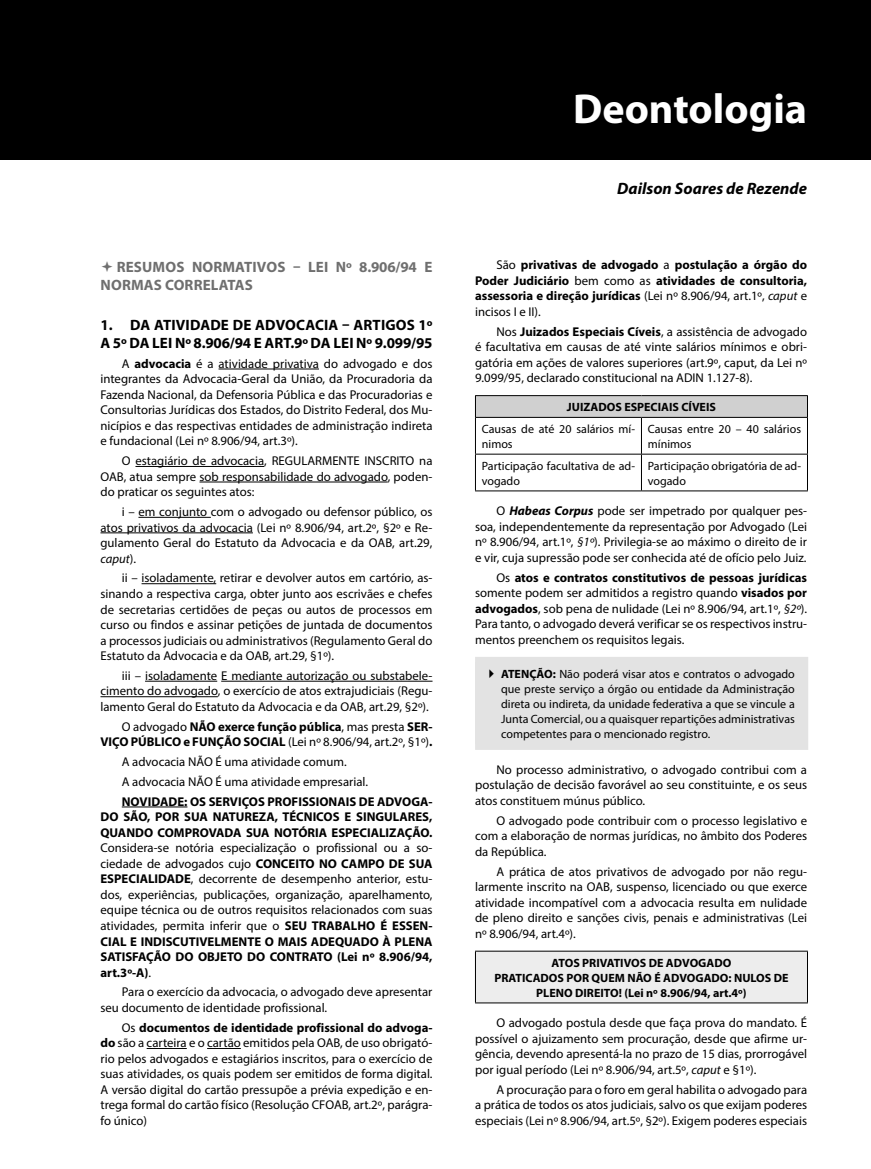
<style>
.page{position:relative;width:871px;height:1169px;background:#fff}
.page>*{position:absolute;margin:0;border:0;box-sizing:border-box;transform-origin:0 0}
.CAP_TITULO{font:700 42px "Myriad Pro";color:#fff}
.AUTOR{font:italic 700 16.5px "Myriad Pro";color:#000}
.TITULO_1{font:700 15px/18.3px "Myriad Pro";letter-spacing:.01em;color:#000}
.t1{font:700 15px/18.3px "Myriad Pro";letter-spacing:.01em;color:#6f6f6f}
.Texto{font:12.75px/15.6px "Myriad Pro";color:#000;text-align:justify}
.Texto-2{font:700 12.75px/15.6px "Myriad Pro";color:#000;text-align:justify}
.Tabela{font:12px/15px "Myriad Pro";color:#000}
.Tabela-titulo{font:700 12px/15px "Myriad Pro";color:#000;text-align:center}
.s1{font-weight:700}
.s2{font-style:italic}
.s3{font-weight:400}
.s4{font-weight:400;font-style:italic}
.s5{font-weight:700;font-style:italic}
</style>
<div class="page">
<div style="left:0;top:0;width:870px;height:159px;background:#000"></div>
<hr style="left:218px;top:369px;width:101px;height:1px;background:#000">
<hr style="left:135px;top:466px;width:129px;height:1px;background:#000">
<hr style="left:199px;top:482px;width:188px;height:1px;background:#000">
<hr style="left:138px;top:517px;width:73px;height:1px;background:#000">
<hr style="left:100px;top:532px;width:153px;height:1px;background:#000">
<hr style="left:141px;top:583px;width:75px;height:1px;background:#000">
<hr style="left:145px;top:681px;width:72px;height:1px;background:#000">
<hr style="left:221px;top:681px;width:211px;height:1px;background:#000">
<hr style="left:100px;top:696px;width:118px;height:1px;background:#000">
<hr style="left:122px;top:806px;width:65px;height:1px;background:#000">
<hr style="left:146px;top:1048px;width:41px;height:1px;background:#000">
<hr style="left:207px;top:1048px;width:34px;height:1px;background:#000">
<hr style="left:475px;top:395px;width:166px;height:1px;background:#000">
<hr style="left:641px;top:395px;width:166px;height:1px;background:#000">
<svg style="left:475px;top:396px;width:332px;height:94px"></svg>
<hr style="left:475px;top:417px;width:166px;height:1px;background:#000">
<hr style="left:475px;top:418px;width:1px;height:36px;background:#000">
<hr style="left:641px;top:417px;width:166px;height:1px;background:#000">
<hr style="left:806px;top:418px;width:1px;height:36px;background:#000">
<hr style="left:475px;top:454px;width:1px;height:36px;background:#000">
<hr style="left:806px;top:454px;width:1px;height:36px;background:#000">
<hr style="left:475px;top:490px;width:166px;height:1px;background:#000">
<hr style="left:641px;top:490px;width:166px;height:1px;background:#000">
<div style="left:475px;top:663px;width:332px;height:81px;background:#e3e3e3"></div>
<div style="left:475px;top:657px;width:332px;height:12px;background:#e3e3e3"></div>
<div style="left:475px;top:738px;width:332px;height:12px;background:#e3e3e3"></div>
<div style="left:475px;top:951px;width:332px;height:52px;background:#ededed"></div>
<hr style="left:475px;top:951px;width:332px;height:1px;background:#000">
<hr style="left:475px;top:951px;width:1px;height:51px;background:#000">
<hr style="left:806px;top:951px;width:1px;height:51px;background:#000">
<hr style="left:475px;top:1002px;width:332px;height:1px;background:#000">
<p class="t1" style="left:101px;top:257px;width:333px;text-indent:16px">RESUMOS NORMATIVOS – LEI Nº 8.906/94 E<br>NORMAS CORRELATAS</p>
<p class="TITULO_1" style="left:100px;top:315px;width:333px">1. DA ATIVIDADE DE ADVOCACIA – ARTIGOS 1º<br>A 5º DA LEI Nº 8.906/94 E ART.9º DA LEI Nº 9.099/95</p>
<p class="Texto" style="left:100px;top:355px;width:333px;text-indent:21px">A <span class="s1">advocacia</span> é a atividade privativa do advogado e dos integrantes da Advocacia-Geral da União, da Procuradoria da Fazenda Nacional, da Defensoria Pública e das Procuradorias e Consultorias Jurídicas dos Estados, do Distrito Federal, dos Mu&shy;nicípios e das respectivas entidades de administração indireta e fundacional (Lei nº 8.906/94, art.3º).</p>
<p class="Texto" style="left:100px;top:453px;width:333px;text-indent:21px">O estagiário de advocacia, REGULARMENTE INSCRITO na OAB, atua sempre sob responsabilidade do advogado, poden&shy;do praticar os seguintes atos:</p>
<p class="Texto" style="left:100px;top:504px;width:333px;text-indent:21px">i – em conjunto com o advogado ou defensor público, os atos privativos da advocacia (Lei nº 8.906/94, art.2º, §2º e Re&shy;gulamento Geral do Estatuto da Advocacia e da OAB, art.29, <span class="s2">caput</span>).</p>
<p class="Texto" style="left:100px;top:570px;width:333px;text-indent:21px">ii – isoladamente, retirar e devolver autos em cartório, as&shy;sinando a respectiva carga, obter junto aos escrivães e chefes de secretarias certidões de peças ou autos de processos em curso ou findos e assinar petições de juntada de documentos a processos judiciais ou administrativos (Regulamento Geral do Estatuto da Advocacia e da OAB, art.29, §1º).</p>
<p class="Texto" style="left:100px;top:667px;width:333px;text-indent:21px">iii – isoladamente E mediante autorização ou substabele&shy;cimento do advogado, o exercício de atos extrajudiciais (Regu&shy;lamento Geral do Estatuto da Advocacia e da OAB, art.29, §2º).</p>
<p class="Texto-2" style="left:100px;top:718px;width:333px;text-align:right"><span class="s3">O advogado</span> NÃO exerce função pública<span class="s3">, mas presta</span> SER-<br>VIÇO PÚBLICO e FUNÇÃO SOCIAL <span class="s3">(Lei nº 8.906/94, art.2º, §1º)</span>.</p>
<p class="Texto" style="left:122px;top:754px;width:226px">A advocacia NÃO É uma atividade comum.</p>
<p class="Texto" style="left:122px;top:773px;width:248px">A advocacia NÃO É uma atividade empresarial.</p>
<p class="Texto-2" style="left:100px;top:793px;width:333px;text-indent:21px">NOVIDADE: OS SERVIÇOS PROFISSIONAIS DE ADVOGA-DO SÃO, POR SUA NATUREZA, TÉCNICOS E SINGULARES, QUANDO COMPROVADA SUA NOTÓRIA ESPECIALIZAÇÃO.<br><span class="s3">Considera-se notória especialização o profissional ou a so&shy;ciedade de advogados cujo</span> CONCEITO NO CAMPO DE SUA ESPECIALIDADE<span class="s3">, decorrente de desempenho anterior, estu&shy;dos, experiências, publicações, organização, aparelhamento, equipe técnica ou de outros requisitos relacionados com suas atividades, permita inferir que o</span> SEU TRABALHO É ESSEN-CIAL E INDISCUTIVELMENTE O MAIS ADEQUADO À PLENA SATISFAÇÃO DO OBJETO DO CONTRATO (Lei nº 8.906/94, art.3º-A)<span class="s3">.</span></p>
<p class="Texto" style="left:100px;top:984px;width:333px;text-indent:21px">Para o exercício da advocacia, o advogado deve apresentar seu documento de identidade profissional.</p>
<p class="Texto" style="left:100px;top:1019px;width:333px;text-indent:21px">Os <span class="s1">documentos de identidade profissional do advoga&shy;do</span> são a carteira e o cartão emitidos pela OAB, de uso obrigató&shy;rio pelos advogados e estagiários inscritos, para o exercício de suas atividades, os quais podem ser emitidos de forma digital.<br>A versão digital do cartão pressupõe a prévia expedição e en&shy;trega formal do cartão físico (Resolução CFOAB, art.2º, parágra&shy;fo único)</p>
<p class="CAP_TITULO" style="left:573px;top:82px;width:235px">Deontologia</p>
<p class="AUTOR" style="left:616px;top:178px;width:191px">Dailson Soares de Rezende</p>
<p class="Texto-2" style="left:475px;top:257px;width:333px;text-indent:21px"><span class="s3">São</span> privativas de advogado <span class="s3">a</span> postulação a órgão do Poder Judiciário <span class="s3">bem como as</span> atividades de consultoria, assessoria e direção jurídicas <span class="s3">(Lei nº 8.906/94, art.1º,</span> <span class="s4">caput</span> <span class="s3">e incisos I e II).</span></p>
<p class="Texto" style="left:475px;top:323px;width:333px;text-indent:21px">Nos <span class="s1">Juizados Especiais Cíveis</span>, a assistência de advogado é facultativa em causas de até vinte salários mínimos e obri&shy;gatória em ações de valores superiores (art.9º, caput, da Lei nº 9.099/95, declarado constitucional na ADIN 1.127-8).</p>
<p class="Tabela-titulo" style="left:566px;top:399px;width:150px">JUIZADOS ESPECIAIS CÍVEIS</p>
<p class="Tabela" style="left:481px;top:421px;width:155px">Causas de até 20 salários mí&shy;nimos</p>
<p class="Tabela" style="left:647px;top:421px;width:155px">Causas entre 20 – 40 salários mínimos</p>
<p class="Tabela" style="left:481px;top:458px;width:155px">Participação facultativa de ad&shy;vogado</p>
<p class="Tabela" style="left:647px;top:458px;width:155px">Participação obrigatória de ad&shy;vogado</p>
<p class="Texto" style="left:475px;top:503px;width:333px;text-indent:21px">O <span class="s5">Habeas Corpus</span> pode ser impetrado por qualquer pes&shy;soa, independentemente da representação por Advogado (Lei nº 8.906/94, art.1º, <span class="s2">§1º</span>). Privilegia-se ao máximo o direito de ir e vir, cuja supressão pode ser conhecida até de ofício pelo Juiz.</p>
<p class="Texto" style="left:475px;top:569px;width:333px;text-indent:21px">Os <span class="s1">atos e contratos constitutivos de pessoas jurídicas </span>somente podem ser admitidos a registro quando <span class="s1">visados por advogados</span>, sob pena de nulidade (Lei nº 8.906/94, art.1º, <span class="s2">§2º</span>).<br>Para tanto, o advogado deverá verificar se os respectivos instru&shy;mentos preenchem os requisitos legais.</p>
<p class="Tabela" style="left:501px;top:666px;width:295px;text-align:justify"><span class="s1">ATENÇÃO:</span> Não poderá visar atos e contratos o advogado que preste serviço a órgão ou entidade da Administração direta ou indireta, da unidade federativa a que se vincule a Junta Comercial, ou a quaisquer repartições administrativas competentes para o mencionado registro.</p>
<p class="Texto" style="left:475px;top:761px;width:333px;text-indent:21px">No processo administrativo, o advogado contribui com a postulação de decisão favorável ao seu constituinte, e os seus atos constituem múnus público.</p>
<p class="Texto" style="left:475px;top:812px;width:333px;text-indent:21px">O advogado pode contribuir com o processo legislativo e com a elaboração de normas jurídicas, no âmbito dos Poderes da República.</p>
<p class="Texto" style="left:475px;top:863px;width:333px;text-indent:21px">A prática de atos privativos de advogado por não regu&shy;larmente inscrito na OAB, suspenso, licenciado ou que exerce atividade incompatível com a advocacia resulta em nulidade de pleno direito e sanções civis, penais e administrativas (Lei nº 8.906/94, art.4º).</p>
<p class="Tabela-titulo" style="left:494px;top:954px;width:295px">ATOS PRIVATIVOS DE ADVOGADO<br>PRATICADOS POR QUEM NÃO É ADVOGADO: NULOS DE<br>PLENO DIREITO! (Lei nº 8.906/94, art.4º)</p>
<p class="Texto" style="left:475px;top:1015px;width:333px;text-indent:21px">O advogado postula desde que faça prova do mandato. É possível o ajuizamento sem procuração, desde que afirme ur&shy;gência, devendo apresentá-la no prazo de 15 dias, prorrogável por igual período (Lei nº 8.906/94, art.5º, <span class="s2">caput</span> e §1º).</p>
<p class="Texto" style="left:475px;top:1081px;width:333px;text-indent:21px">A procuração para o foro em geral habilita o advogado para a prática de todos os atos judiciais, salvo os que exijam poderes especiais (Lei nº 8.906/94, art.5º, §2º). Exigem poderes especiais</p>
</div>
